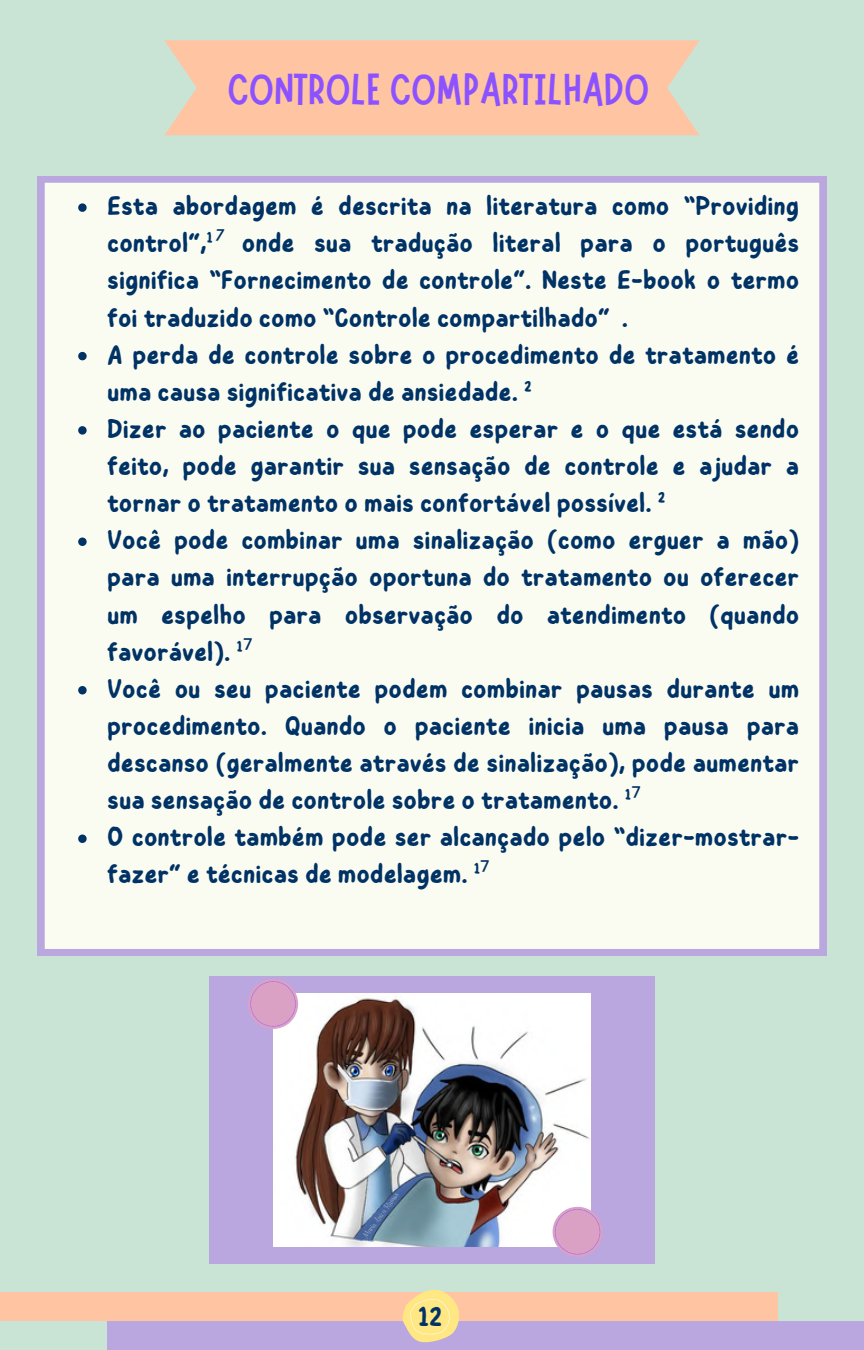
<style>
.page{position:relative;width:864px;height:1350px;background:#c9e4d5}
.page>*{position:absolute;margin:0;border:0;box-sizing:border-box;transform-origin:0 0}
.t1{font:45px "Marykate";color:#8c52ff}
.t2{font:600 27px/37.1px "Childos Arabic";color:#003265;text-align:justify}
.t3{font:9px "Rhyme TH";color:#a7b6c4}
.s1{font-family:"Noto Sans";font-weight:400;font-style:italic}
.s2{font-family:"Noto Sans";font-weight:400}
</style>
<div class="page">
<div style="left:0;top:1293px;width:778px;height:28px;background:#ffc5a2"></div>
<div style="left:107px;top:1321px;width:757px;height:29px;background:#baa7df"></div>
<svg style="left:164px;top:40px;width:536px;height:95px;background:#fbc7a5"></svg>
<div style="left:38px;top:176px;width:788px;height:780px;background:#fbfcf1"></div>
<div style="left:209px;top:976px;width:446px;height:288px;background:#baa7df"></div>
<svg style="left:78px;top:203px;width:9px;height:9px"></svg>
<svg style="left:78px;top:352px;width:9px;height:8px"></svg>
<svg style="left:78px;top:426px;width:9px;height:9px"></svg>
<svg style="left:78px;top:538px;width:9px;height:8px"></svg>
<svg style="left:78px;top:686px;width:9px;height:8px"></svg>
<svg style="left:78px;top:835px;width:9px;height:8px"></svg>
<svg style="left:400px;top:1289px;width:64px;height:54px"></svg>
<img style="left:273px;top:994px;width:317px;height:253px">
<svg style="left:248px;top:979px;width:50px;height:50px"></svg>
<svg style="left:553px;top:1207px;width:50px;height:50px"></svg>
<p class="t1" style="left:227px;top:60px;width:424px">CONTROLE COMPARTILHADO</p>
<h1 class="t2" style="left:107px;top:188px;width:694px">Esta abordagem é descrita na literatura como “Providing control”,¹<span class="s1">⁷</span> onde sua tradução literal para o português significa “Fornecimento de controle”. Neste E-book o termo foi traduzido como “Controle compartilhado” .</h1>
<p class="t2" style="left:107px;top:336px;width:694px">A perda de controle sobre o procedimento de tratamento é uma causa significativa de ansiedade. ²</p>
<p class="t2" style="left:107px;top:411px;width:694px">Dizer ao paciente o que pode esperar e o que está sendo feito, pode garantir sua sensação de controle e ajudar a tornar o tratamento o mais confortável possível. ²</p>
<p class="t2" style="left:107px;top:522px;width:694px">Você pode combinar uma sinalização (como erguer a mão) para uma interrupção oportuna do tratamento ou oferecer um espelho para observação do atendimento (quando favorável). ¹<span class="s2">⁷</span></p>
<p class="t2" style="left:107px;top:671px;width:694px">Você ou seu paciente podem combinar pausas durante um procedimento. Quando o paciente inicia uma pausa para descanso (geralmente através de sinalização), pode aumentar sua sensação de controle sobre o tratamento. ¹<span class="s2">⁷</span></p>
<p class="t2" style="left:107px;top:819px;width:694px">O controle também pode ser alcançado pelo “dizer-mostrar&shy;fazer” e técnicas de modelagem. ¹<span class="s2">⁷</span></p>
<p class="t3" style="left:362px;top:1234px;width:55px;rotate:-53deg">Maria Luiza Ramos</p>
<p class="t2" style="left:418px;top:1299px;width:26px">12</p>
</div>
